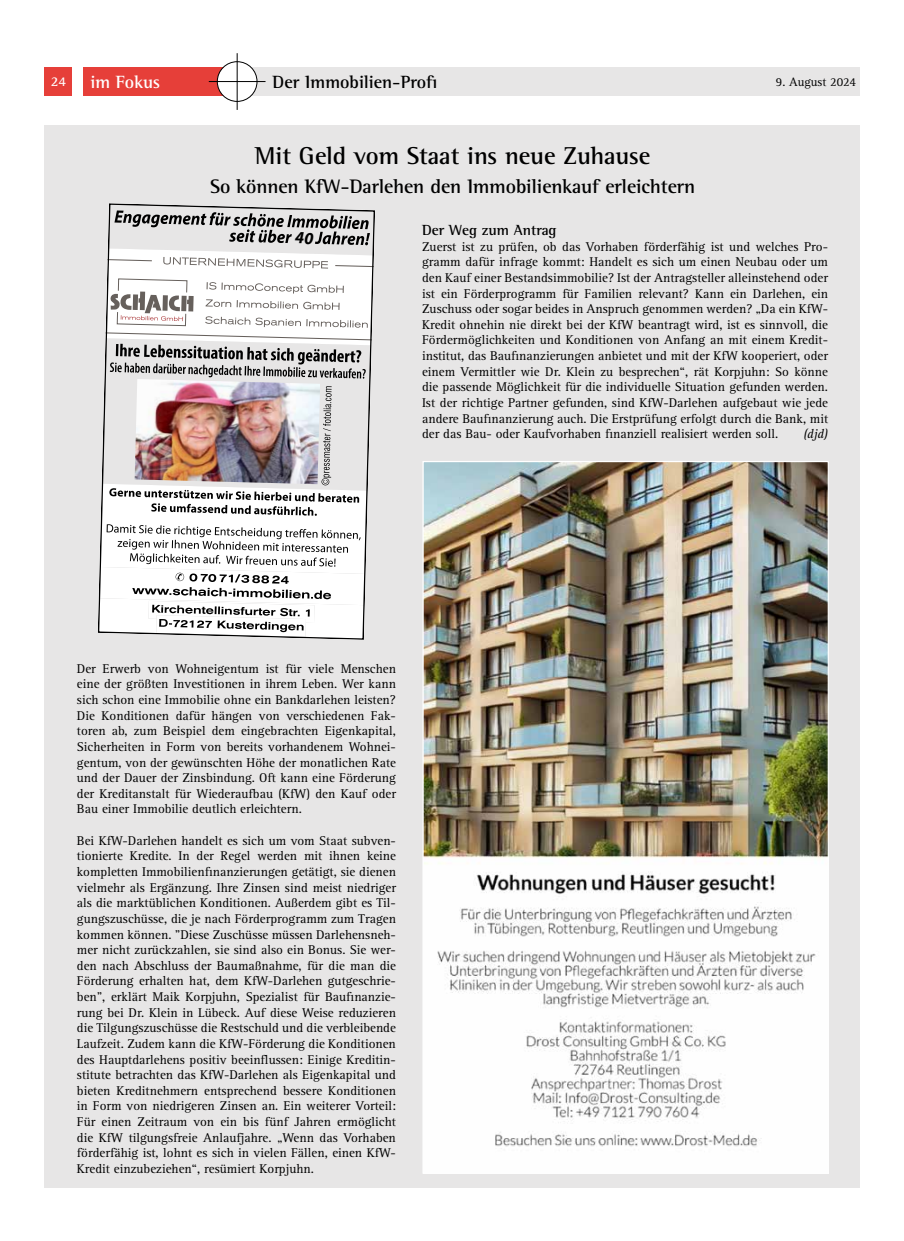
<style>
.page{position:relative;width:904px;height:1241px;background:#fff}
.page>*{position:absolute;margin:0;border:0;box-sizing:border-box;transform-origin:0 0}
.t1{font:700 25px "Rotis Semi Serif Std";letter-spacing:-.005em;color:#000}
.t2{font:700 20px "Rotis Semi Serif Std";letter-spacing:-.005em;color:#000}
.t3{font:700 18.12px "Rotis Semi Serif Std";color:#000}
.t4{font:700 18.12px "Rotis Semi Serif Std";color:#fff}
.t5{font:700 15px "Rotis Semi Serif Std";color:#000}
.t6{font:700 13.75px "Rotis Semi Serif Std";color:#fff}
.t7{font:13.12px/15.6px "Rotis Serif Std";color:#000;text-align:justify}
.t8{font:italic 13.12px "Rotis Serif Std";color:#000}
.t9{font:12.5px "Rotis Serif Std";color:#000}
</style>
<div class="page">
<div style="left:44px;top:125px;width:815px;height:1062px;background:#e7e6e6"></div>
<div style="left:235px;top:67px;width:624px;height:29px;background:#e7e6e6"></div>
<div style="left:44px;top:67px;width:194px;height:29px;background:#e63f39"></div>
<div style="left:73px;top:64px;width:10px;height:35px;background:#fff"></div>
<div style="left:217px;top:62px;width:40px;height:39px;background:#fff;border-radius:50%"></div>
<div style="left:217px;top:61px;width:40px;height:41px;border:1px solid #000;border-radius:50%"></div>
<hr style="left:209px;top:81px;width:56px;height:1px;background:#000">
<hr style="left:237px;top:53px;width:1px;height:57px;background:#000">
<img style="left:424px;top:463px;width:403px;height:708px">
<svg style="left:98px;top:210px;width:276px;height:429px"></svg>
<p class="t6" style="left:51px;top:73px;width:17px">24</p>
<h3 class="t4" style="left:90px;top:71px;width:71px">im Fokus</h3>
<h3 class="t3" style="left:272px;top:71px;width:166px">Der Immobilien-Profi</h3>
<p class="t9" style="left:776px;top:75px;width:82px">9. August 2024</p>
<h1 class="t1" style="left:255px;top:140px;width:397px">Mit Geld vom Staat ins neue Zuhause</h1>
<h2 class="t2" style="left:210px;top:175px;width:486px">So können KfW-Darlehen den Immobilienkauf erleichtern</h2>
<p class="t5" style="left:422px;top:221px;width:136px">Der Weg zum Antrag</p>
<p class="t7" style="left:422px;top:239px;width:407px">Zuerst ist zu prüfen, ob das Vorhaben förderfähig ist und welches Pro&shy;gramm dafür infrage kommt: Handelt es sich um einen Neubau oder um den Kauf einer Bestandsimmobilie? Ist der Antragsteller alleinstehend oder ist ein Förderprogramm für Familien relevant? Kann ein Darlehen, ein Zuschuss oder sogar beides in Anspruch genommen werden? „Da ein KfW-Kredit ohnehin nie direkt bei der KfW beantragt wird, ist es sinnvoll, die Fördermöglichkeiten und Konditionen von Anfang an mit einem Kredit&shy;institut, das Baufinanzierungen anbietet und mit der KfW kooperiert, oder einem Vermittler wie Dr. Klein zu besprechen“, rät Korpjuhn: So könne die passende Möglichkeit für die individuelle Situation gefunden werden.<br>Ist der richtige Partner gefunden, sind KfW-Darlehen aufgebaut wie jede andere Baufinanzierung auch. Die Erstprüfung erfolgt durch die Bank, mit der das Bau- oder Kaufvorhaben finanziell realisiert werden soll.</p>
<p class="t8" style="left:803px;top:426px;width:27px">(djd)</p>
<p class="t7" style="left:77px;top:661px;width:320px">Der Erwerb von Wohneigentum ist für viele Menschen eine der größten Investitionen in ihrem Leben. Wer kann sich schon eine Immobilie ohne ein Bankdarlehen leisten?<br>Die Konditionen dafür hängen von verschiedenen Fak&shy;toren ab, zum Beispiel dem eingebrachten Eigenkapital, Sicherheiten in Form von bereits vorhandenem Wohnei&shy;gentum, von der gewünschten Höhe der monatlichen Rate und der Dauer der Zinsbindung. Oft kann eine Förderung der Kreditanstalt für Wiederaufbau (KfW) den Kauf oder Bau einer Immobilie deutlich erleichtern.</p>
<p class="t7" style="left:77px;top:832px;width:320px">Bei KfW-Darlehen handelt es sich um vom Staat subven&shy;tionierte Kredite. In der Regel werden mit ihnen keine kompletten Immobilienfinanzierungen getätigt, sie dienen vielmehr als Ergänzung. Ihre Zinsen sind meist niedriger als die marktüblichen Konditionen. Außerdem gibt es Til&shy;gungszuschüsse, die je nach Förderprogramm zum Tragen kommen können. "Diese Zuschüsse müssen Darlehensneh&shy;mer nicht zurückzahlen, sie sind also ein Bonus. Sie wer&shy;den nach Abschluss der Baumaßnahme, für die man die Förderung erhalten hat, dem KfW-Darlehen gutgeschrie&shy;ben", erklärt Maik Korpjuhn, Spezialist für Baufinanzie&shy;rung bei Dr. Klein in Lübeck. Auf diese Weise reduzieren die Tilgungszuschüsse die Restschuld und die verbleibende Laufzeit. Zudem kann die KfW-Förderung die Konditionen des Hauptdarlehens positiv beeinflussen: Einige Kreditin&shy;stitute betrachten das KfW-Darlehen als Eigenkapital und bieten Kreditnehmern entsprechend bessere Konditionen in Form von niedrigeren Zinsen an. Ein weiterer Vorteil:<br>Für einen Zeitraum von ein bis fünf Jahren ermöglicht die KfW tilgungsfreie Anlaufjahre. „Wenn das Vorhaben förderfähig ist, lohnt es sich in vielen Fällen, einen KfW-Kredit einzubeziehen“, resümiert Korpjuhn.</p>
</div>
